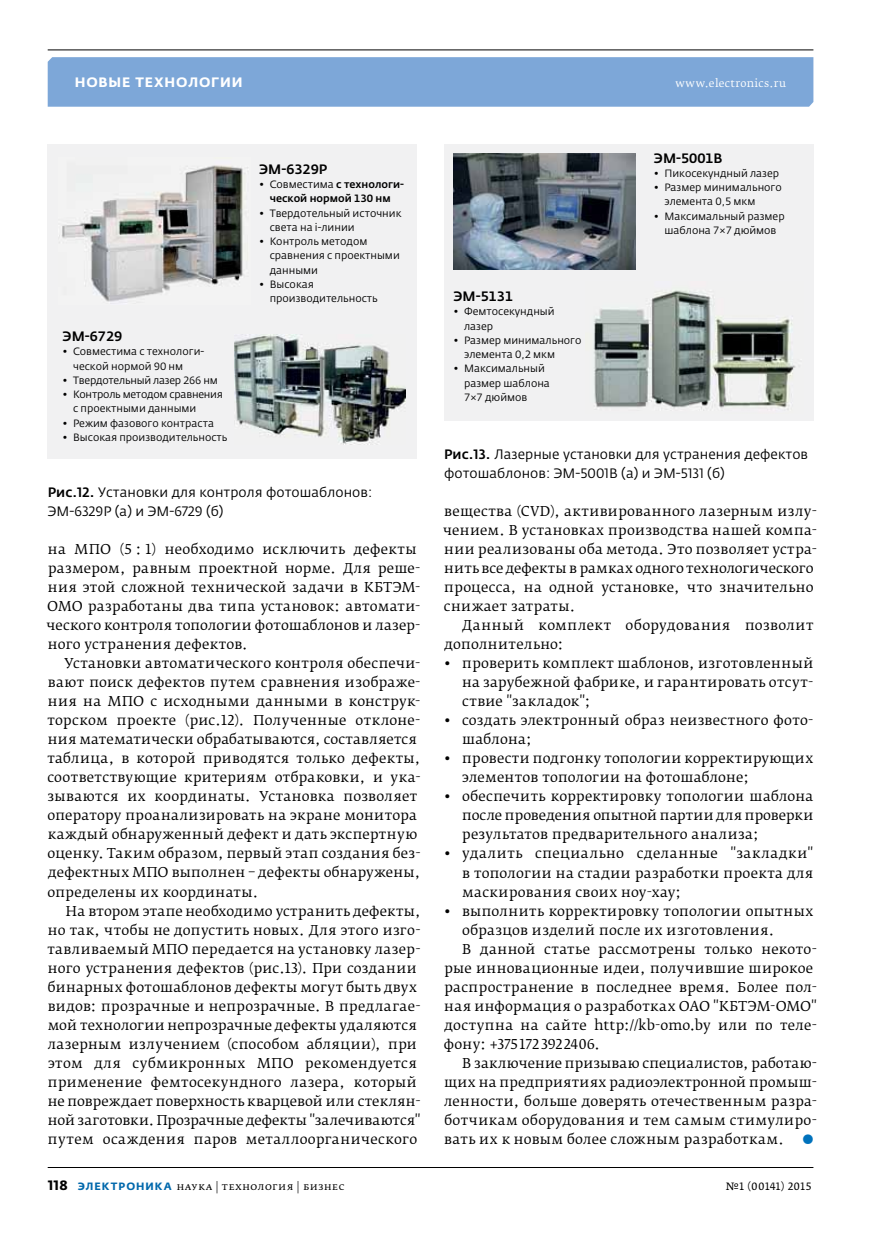
<style>
.page{position:relative;width:881px;height:1234px;background:#fff}
.page>*{position:absolute;margin:0;border:0;box-sizing:border-box;transform-origin:0 0}
.t1{font:13.5px/19px "Fedra Serif B Pro";letter-spacing:.02em;color:#000}
.t2{font:13.5px/19px "Fedra Sans Pro";letter-spacing:.005em;color:#000}
.t3{font:500 13.5px "Fedra Sans Pro";color:#000}
.t4{font:700 13.5px "Fedra Sans Alt Pro";letter-spacing:.06em;color:#fff}
.t5{font:13.5px "Fedra Serif B Pro";color:#0072bc}
.t6{font:10.5px/14.2px "Fedra Sans Pro";color:#000}
.t7{font:10.5px/14.2px "Fedra Sans Pro";letter-spacing:-.02em;color:#000}
.t8{font:500 10.5px/14.2px "Fedra Sans Pro";color:#000;text-align:center}
.t9{font:10.5px "Fedra Serif B Pro";letter-spacing:.04em;color:#000}
.t10{font:10.5px "Fedra Serif B Pro";letter-spacing:.035em;color:#fff}
.t11{font:10.5px "Fedra Serif A Pro";letter-spacing:.03em;color:#000}
.s1{font-weight:400}
.s2{font-weight:500}
.s3{font-family:"Fedra Sans Pro";font-weight:700;font-size:13.5px}
.s4{font-family:"Fedra Sans Alt Pro";font-weight:700;color:#0068ac}
</style>
<div class="page">
<div style="left:48px;top:57px;width:765px;height:50px;background:#7da7d8"></div>
<hr style="left:48px;top:49px;width:765px;height:1px;background:#000">
<hr style="left:48px;top:1166px;width:765px;height:1px;background:#000">
<div style="left:48px;top:144px;width:369px;height:314px;background:#f1f1f2"></div>
<img style="left:59px;top:165px;width:189px;height:139px">
<img style="left:234px;top:334px;width:171px;height:111px">
<div style="left:444px;top:144px;width:369px;height:276px;background:#f1f1f2"></div>
<img style="left:453px;top:153px;width:182px;height:116px">
<img style="left:593px;top:290px;width:203px;height:121px">
<p class="t4" style="left:75px;top:74px;width:169px">Новые технологии</p>
<p class="t10" style="left:675px;top:77px;width:112px">www.electronics.ru</p>
<p class="t3" style="left:63px;top:328px;width:61px">ЭМ-6729</p>
<p class="t6" style="left:73px;top:344px;width:133px;text-indent:-10px">• Совместима с технологи&shy;ческой нормой 90 нм</p>
<p class="t7" style="left:63px;top:373px;width:157px">• Твердотельный лазер 266 нм</p>
<p class="t7" style="left:73px;top:387px;width:151px;text-indent:-10px">• Контроль методом сравнения с проектными данными</p>
<p class="t6" style="left:63px;top:416px;width:153px">• Режим фазового контраста</p>
<p class="t6" style="left:63px;top:430px;width:166px">• Высокая производительность</p>
<p class="t3" style="left:259px;top:160px;width:69px">ЭМ-6329P</p>
<p class="t8" style="left:259px;top:177px;width:146px"><span class="s1">• Совместима</span> с технологи&shy;ческой нормой 130 нм</p>
<p class="t6" style="left:269px;top:206px;width:133px;text-indent:-10px">• Твердотельный источник света на i-линии</p>
<p class="t6" style="left:269px;top:234px;width:131px;text-indent:-10px">• Контроль методом сравнения с проектными данными</p>
<p class="t6" style="left:269px;top:277px;width:109px;text-indent:-10px">• Высокая производительность</p>
<p class="t2" style="left:48px;top:482px;width:326px"><span class="s2">Рис.12.</span> Установки для контроля фотошаблонов:<br>ЭМ-6329Р (а) и ЭМ-6729 (б)</p>
<p class="t1" style="left:47px;top:539px;width:375px">на МПО (5 : 1) необходимо исключить дефекты размером, равным проектной норме. Для реше&shy;ния этой сложной технической задачи в КБТЭМ-ОМО разработаны два типа установок: автомати&shy;ческого контроля топологии фотошаблонов и лазер&shy;ного устранения дефектов.</p>
<p class="t1" style="left:47px;top:653px;width:374px;text-indent:17px">Установки автоматического контроля обеспечи&shy;вают поиск дефектов путем сравнения изображе&shy;ния на МПО с исходными данными в конструк&shy;торском проекте (рис.12). Полученные отклоне&shy;ния математически обрабатываются, составляется таблица, в которой приводятся только дефекты, соответствующие критериям отбраковки, и ука&shy;зываются их координаты. Установка позволяет оператору проанализировать на экране монитора каждый обнаруженный дефект и дать экспертную оценку. Таким образом, первый этап создания без&shy;дефектных МПО выполнен – дефекты обнаружены, определены их координаты.</p>
<p class="t1" style="left:47px;top:901px;width:374px;text-indent:19px">На втором этапе необходимо устранить дефекты, но так, чтобы не допустить новых. Для этого изго&shy;тавливаемый МПО передается на установку лазер&shy;ного устранения дефектов (рис.13). При создании бинарных фотошаблонов дефекты могут быть двух видов: прозрачные и непрозрачные. В предлагае&shy;мой технологии непрозрачные дефекты удаляются лазерным излучением (способом абляции), при этом для субмикронных МПО рекомендуется применение фемтосекундного лазера, который не повреждает поверхность кварцевой или стеклян&shy;ной заготовки. Прозрачные дефекты "залечиваются" путем осаждения паров металлоорганического</p>
<p class="t3" style="left:453px;top:288px;width:61px">ЭМ-5131</p>
<p class="t6" style="left:464px;top:304px;width:92px;text-indent:-10px">• Фемтосекундный лазер</p>
<p class="t6" style="left:464px;top:333px;width:119px;text-indent:-10px">• Размер минимального элемента 0,2 мкм</p>
<p class="t6" style="left:464px;top:361px;width:87px;text-indent:-10px">• Максимальный размер шаблона<br>7×7 дюймов</p>
<p class="t3" style="left:653px;top:149px;width:70px">ЭМ-5001B</p>
<p class="t6" style="left:653px;top:166px;width:127px">• Пикосекундный лазер</p>
<p class="t6" style="left:664px;top:180px;width:119px;text-indent:-10px">• Размер минимального элемента 0,5 мкм</p>
<p class="t6" style="left:653px;top:209px;width:132px;text-align:center">• Максимальный размер шаблона 7×7 дюймов</p>
<p class="t2" style="left:444px;top:444px;width:365px"><span class="s2">Рис.13.</span> Лазерные установки для устранения дефектов фотошаблонов: ЭМ-5001В (а) и ЭМ-5131 (б)</p>
<p class="t1" style="left:443px;top:501px;width:375px">вещества (CVD), активированного лазерным излу&shy;чением. В установках производства нашей компа&shy;нии реализованы оба метода. Это позволяет устра&shy;нить все дефекты в рамках одного технологического процесса, на одной установке, что значительно снижает затраты.</p>
<p class="t1" style="left:444px;top:615px;width:370px;text-indent:18px">Данный комплект оборудования позволит дополнительно:</p>
<p class="t1" style="left:462px;top:653px;width:352px;text-align:justify;text-indent:-18px">• проверить комплект шаблонов, изготовленный на зарубежной фабрике, и гарантировать отсут&shy;ствие "закладок";</p>
<p class="t1" style="left:462px;top:710px;width:352px;text-indent:-18px">• создать электронный образ неизвестного фото&shy;шаблона;</p>
<p class="t1" style="left:462px;top:748px;width:352px;text-indent:-18px">• провести подгонку топологии корректирующих элементов топологии на фотошаблоне;</p>
<p class="t1" style="left:462px;top:787px;width:352px;text-align:justify;text-indent:-18px">• обеспечить корректировку топологии шаблона после проведения опытной партии для проверки результатов предварительного анализа;</p>
<p class="t1" style="left:462px;top:844px;width:352px;text-align:justify;text-indent:-18px">• удалить специально сделанные "закладки" в топологии на стадии разработки проекта для маскирования своих ноу-хау;</p>
<p class="t1" style="left:444px;top:901px;width:371px">• выполнить корректировку топологии опытных</p>
<p class="t1" style="left:462px;top:920px;width:313px">образцов изделий после их изготовления.</p>
<p class="t1" style="left:462px;top:939px;width:356px">В данной статье рассмотрены только некото-</p>
<p class="t1" style="left:444px;top:958px;width:370px">рые инновационные идеи, получившие широкое</p>
<p class="t1" style="left:444px;top:977px;width:373px">распространение в последнее время. Более пол-</p>
<p class="t1" style="left:444px;top:996px;width:374px">ная информация о разработках ОАО "КБТЭМ-ОМО"</p>
<p class="t1" style="left:444px;top:1015px;width:373px">доступна на сайте http://kb-omo.by или по теле-</p>
<p class="t1" style="left:443px;top:1034px;width:158px">фону: +375 172 392 2406.</p>
<p class="t1" style="left:462px;top:1053px;width:356px">В заключение призываю специалистов, работаю-</p>
<p class="t1" style="left:444px;top:1072px;width:374px">щих на предприятиях радиоэлектронной промыш-</p>
<p class="t1" style="left:444px;top:1091px;width:374px">ленности, больше доверять отечественным разра-</p>
<p class="t1" style="left:444px;top:1110px;width:374px">ботчикам оборудования и тем самым стимулиро-</p>
<p class="t1" style="left:444px;top:1129px;width:341px">вать их к новым более сложным разработкам.</p>
<p class="t5" style="left:801px;top:1130px;width:14px">⦁</p>
<p class="t9" style="left:48px;top:1179px;width:298px"><span class="s3">118</span> <span class="s4">ЭЛЕКТРОНИКА</span> наука | технология | бизнес</p>
<p class="t11" style="left:725px;top:1179px;width:87px">№1 (00141) 2015</p>
</div>
